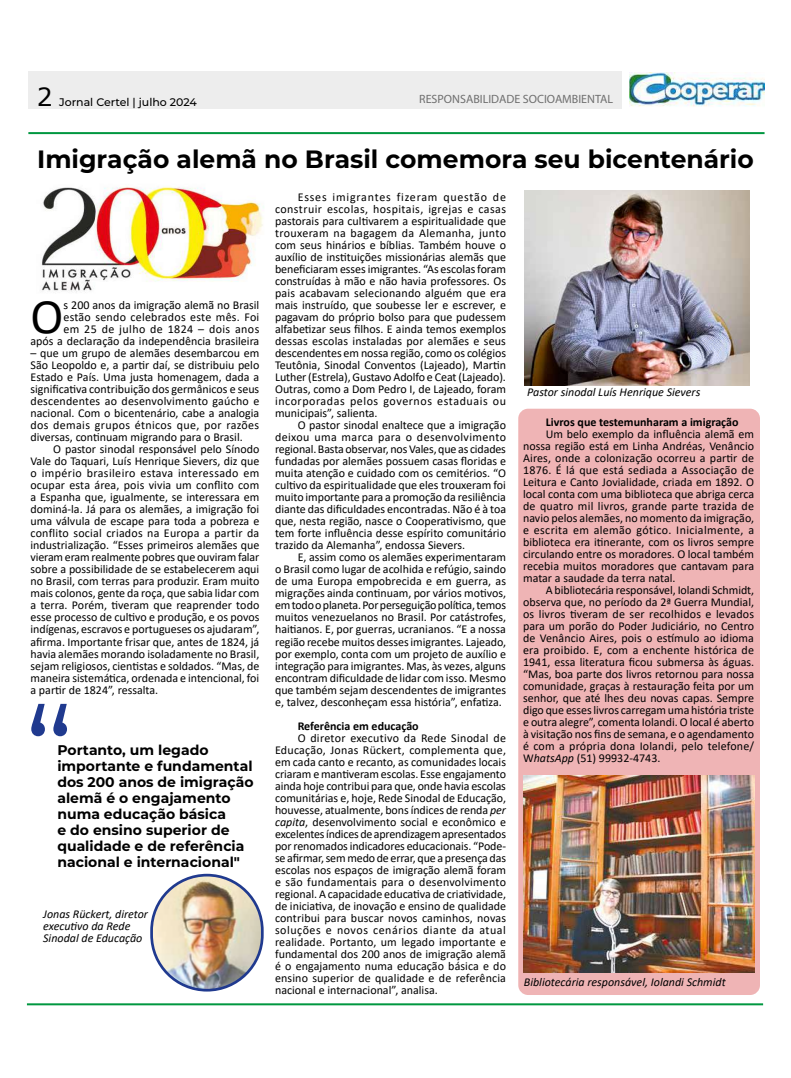
<style>
.page{position:relative;width:791px;height:1078px;background:#fff}
.page>*{position:absolute;margin:0;border:0;box-sizing:border-box;transform-origin:0 0}
.t1{font:130px "Montserrat";color:#203a8f}
.t2{font:49.8px "Calibri";color:#000}
.t3{font:700 25px "Montserrat";color:#000}
.t4{font:25px "Verdana";color:#000}
.t5{font:700 14px/16px "Montserrat";color:#000}
.t6{font:12px/12px "Calibri";color:#000;text-align:justify}
.t7{font:italic 12px/12px "Calibri";color:#000}
.t8{font:700 12px "Calibri";color:#000}
.t9{font:12px "Myriad Pro";color:#6f6f6f}
.t10{font:500 11px "Montserrat";color:#000}
.s1{font-style:italic}
</style>
<div class="page">
<div style="left:518px;top:408px;width:242px;height:586px;background:#efb4b5;border-radius:10px"></div>
<div style="left:28px;top:71px;width:593px;height:37px;background:#ededed"></div>
<img style="left:630px;top:73px;width:135px;height:34px">
<hr style="left:27px;top:1003px;width:736px;height:2px;background:#009740">
<hr style="left:28px;top:132px;width:736px;height:2px;background:#009740">
<img style="left:524px;top:775px;width:231px;height:196px">
<img style="left:152px;top:874px;width:110px;height:115px;border-radius:55px">
<div style="left:150px;top:873px;width:114px;height:118px;border:3px solid #203a8f;border-radius:55px"></div>
<img style="left:524px;top:190px;width:226px;height:195px">
<img style="left:41px;top:187px;width:223px;height:106px">
<h3 class="t4" style="left:37px;top:80px;width:17px">2</h3>
<p class="t10" style="left:59px;top:94px;width:139px">Jornal Certel | julho 2024</p>
<p class="t9" style="left:419px;top:92px;width:195px">RESPONSABILIDADE SOCIOAMBIENTAL</p>
<h3 class="t3" style="left:37px;top:141px;width:718px">Imigração alemã no Brasil comemora seu bicentenário</h3>
<p class="t6" style="left:31px;top:299px;width:230px;text-align:right">s 200 anos da imigração alemã no Brasil<br>estão sendo celebrados este mês. Foi<br>em 25 de julho de 1824 – dois anos<br>após a declaração da independência brasileira</p>
<p class="t6" style="left:31px;top:347px;width:230px">– que um grupo de alemães desembarcou em São Leopoldo e, a partir daí, se distribuiu pelo Estado e País. Uma justa homenagem, dada a significativa contribuição dos germânicos e seus descendentes ao desenvolvimento gaúcho e nacional. Com o bicentenário, cabe a analogia dos demais grupos étnicos que, por razões diversas, continuam migrando para o Brasil.</p>
<p class="t6" style="left:31px;top:443px;width:230px;text-indent:23px">O pastor sinodal responsável pelo Sínodo Vale do Taquari, Luís Henrique Sievers, diz que o império brasileiro estava interessado em ocupar esta área, pois vivia um conflito com a Espanha que, igualmente, se interessara em dominá-la. Já para os alemães, a imigração foi uma válvula de escape para toda a pobreza e conflito social criados na Europa a partir da industrialização. “Esses primeiros alemães que vieram eram realmente pobres que ouviram falar sobre a possibilidade de se estabelecerem aqui no Brasil, com terras para produzir. Eram muito mais colonos, gente da roça, que sabia lidar com a terra. Porém, tiveram que reaprender todo esse processo de cultivo e produção, e os povos indígenas, escravos e portugueses os ajudaram”, afirma. Importante frisar que, antes de 1824, já havia alemães morando isoladamente no Brasil, sejam religiosos, cientistas e soldados. “Mas, de maneira sistemática, ordenada e intencional, foi a partir de 1824”, ressalta.</p>
<h2 class="t2" style="left:30px;top:282px;width:34px">O</h2>
<h1 class="t1" style="left:24px;top:664px;width:51px">“</h1>
<p class="t5" style="left:57px;top:740px;width:198px">Portanto, um legado importante e fundamental dos 200 anos de imigração alemã é o engajamento numa educação básica<br>e do ensino superior de qualidade e de referência nacional e internacional"</p>
<p class="t7" style="left:43px;top:907px;width:106px">Jonas Rückert, diretor executivo da Rede<br>Sinodal de Educação</p>
<p class="t6" style="left:275px;top:191px;width:233px;text-indent:23px">Esses imigrantes fizeram questão de construir escolas, hospitais, igrejas e casas pastorais para cultivarem a espiritualidade que trouxeram na bagagem da Alemanha, junto com seus hinários e bíblias. Também houve o auxílio de instituições missionárias alemãs que beneficiaram esses imigrantes. “As escolas foram construídas à mão e não havia professores. Os pais acabavam selecionando alguém que era mais instruído, que soubesse ler e escrever, e pagavam do próprio bolso para que pudessem alfabetizar seus filhos. E ainda temos exemplos dessas escolas instaladas por alemães e seus descendentes em nossa região, como os colégios Teutônia, Sinodal Conventos (Lajeado), Martin Luther (Estrela), Gustavo Adolfo e Ceat (Lajeado).<br>Outras, como a Dom Pedro I, de Lajeado, foram incorporadas pelos governos estaduais ou municipais”, salienta.</p>
<p class="t6" style="left:275px;top:419px;width:233px;text-indent:23px">O pastor sinodal enaltece que a imigração deixou uma marca para o desenvolvimento regional. Basta observar, nos Vales, que as cidades fundadas por alemães possuem casas floridas e muita atenção e cuidado com os cemitérios. “O cultivo da espiritualidade que eles trouxeram foi muito importante para a promoção da resiliência diante das dificuldades encontradas. Não é à toa que, nesta região, nasce o Cooperativismo, que tem forte influência desse espírito comunitário trazido da Alemanha”, endossa Sievers.</p>
<p class="t6" style="left:275px;top:551px;width:232px;text-indent:23px">E, assim como os alemães experimentaram o Brasil como lugar de acolhida e refúgio, saindo de uma Europa empobrecida e em guerra, as migrações ainda continuam, por vários motivos, em todo o planeta. Por perseguição política, temos muitos venezuelanos no Brasil. Por catástrofes, haitianos. E, por guerras, ucranianos. “E a nossa região recebe muitos desses imigrantes. Lajeado, por exemplo, conta com um projeto de auxílio e integração para imigrantes. Mas, às vezes, alguns encontram dificuldade de lidar com isso. Mesmo que também sejam descendentes de imigrantes e, talvez, desconheçam essa história”, enfatiza.</p>
<p class="t8" style="left:298px;top:717px;width:123px">Referência em educação</p>
<p class="t6" style="left:275px;top:731px;width:233px;text-indent:23px">O diretor executivo da Rede Sinodal de Educação, Jonas Rückert, complementa que, em cada canto e recanto, as comunidades locais criaram e mantiveram escolas. Esse engajamento ainda hoje contribui para que, onde havia escolas comunitárias e, hoje, Rede Sinodal de Educação, houvesse, atualmente, bons índices de renda <span class="s1">per capita</span>, desenvolvimento social e econômico e excelentes índices de aprendizagem apresentados por renomados indicadores educacionais. “Pode&shy;se afirmar, sem medo de errar, que a presença das escolas nos espaços de imigração alemã foram e são fundamentais para o desenvolvimento regional. A capacidade educativa de criatividade, de iniciativa, de inovação e ensino de qualidade contribui para buscar novos caminhos, novas soluções e novos cenários diante da atual realidade. Portanto, um legado importante e fundamental dos 200 anos de imigração alemã é o engajamento numa educação básica e do ensino superior de qualidade e de referência nacional e internacional”, analisa.</p>
<p class="t7" style="left:527px;top:385px;width:175px">Pastor sinodal Luís Henrique Sievers</p>
<p class="t8" style="left:546px;top:413px;width:194px">Livros que testemunharam a imigração</p>
<p class="t6" style="left:523px;top:427px;width:233px;text-indent:23px">Um belo exemplo da influência alemã em nossa região está em Linha Andréas, Venâncio Aires, onde a colonização ocorreu a partir de 1876. É lá que está sediada a Associação de Leitura e Canto Jovialidade, criada em 1892. O local conta com uma biblioteca que abriga cerca de quatro mil livros, grande parte trazida de navio pelos alemães, no momento da imigração, e escrita em alemão gótico. Inicialmente, a biblioteca era itinerante, com os livros sempre circulando entre os moradores. O local também recebia muitos moradores que cantavam para matar a saudade da terra natal.</p>
<p class="t6" style="left:523px;top:583px;width:233px;text-indent:23px">A bibliotecária responsável, Iolandi Schmidt, observa que, no período da 2ª Guerra Mundial, os livros tiveram de ser recolhidos e levados para um porão do Poder Judiciário, no Centro de Venâncio Aires, pois o estímulo ao idioma era proibido. E, com a enchente histórica de 1941, essa literatura ficou submersa às águas. “Mas, boa parte dos livros retornou para nossa comunidade, graças à restauração feita por um senhor, que até lhes deu novas capas. Sempre digo que esses livros carregam uma história triste e outra alegre”, comenta Iolandi. O local é aberto à visitação nos fins de semana, e o agendamento é com a própria dona Iolandi, pelo telefone/ W<span class="s1">hatsApp</span> (51) 99932-4743.</p>
<p class="t7" style="left:524px;top:975px;width:203px">Bibliotecária responsável, Iolandi Schmidt</p>
</div>
